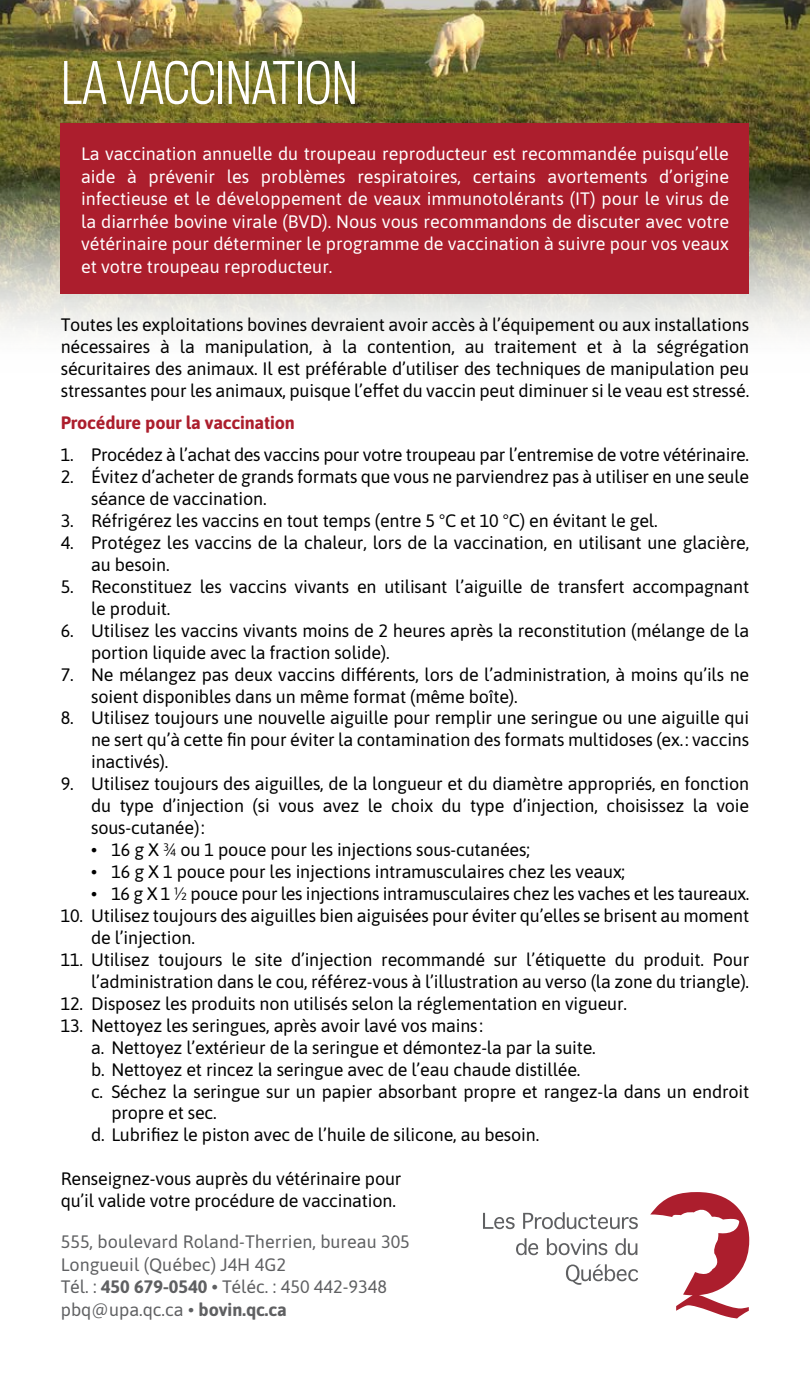
<style>
.page{position:relative;width:810px;height:1377px;background:#fff}
.page>*{position:absolute;margin:0;border:0;box-sizing:border-box;transform-origin:0 0}
.t1{font:300 54px "Titling Gothic FB Cond";color:#fff}
.t2{font:18px/22.1px "Asap";letter-spacing:-.01em;color:#000}
.t3{font:18px/22.5px "Asap";color:#fff;text-align:justify}
.t4{font:18px/22.5px "Asap";color:#5f6062}
.t5{font:700 18px "Asap";letter-spacing:-.01em;color:#ac1e2d}
.s1{font-weight:700}
</style>
<div class="page">
<img style="left:0;top:0;width:810px;height:332px">
<div style="left:61px;top:123px;width:688px;height:171px;background:#ac1e2d"></div>
<svg style="left:650px;top:1192px;width:99px;height:126px"></svg>
<svg style="left:483px;top:1213px;width:32px;height:16px"></svg>
<svg style="left:523px;top:1212px;width:115px;height:17px"></svg>
<svg style="left:516px;top:1238px;width:22px;height:17px"></svg>
<svg style="left:547px;top:1238px;width:60px;height:17px"></svg>
<svg style="left:615px;top:1238px;width:22px;height:17px"></svg>
<svg style="left:566px;top:1264px;width:72px;height:21px"></svg>
<h1 class="t1" style="left:61px;top:52px;width:299px">LA VACCINATION</h1>
<p class="t3" style="left:81px;top:142px;width:650px">La vaccination annuelle du troupeau reproducteur est recommandée puisqu’elle aide à prévenir les problèmes respiratoires, certains avortements d’origine infectieuse et le développement de veaux immunotolérants (IT) pour le virus de la diarrhée bovine virale (BVD). Nous vous recommandons de discuter avec votre vétérinaire pour déterminer le programme de vaccination à suivre pour vos veaux et votre troupeau reproducteur.</p>
<p class="t2" style="left:61px;top:313px;width:690px;text-align:justify">Toutes les exploitations bovines devraient avoir accès à l’équipement ou aux installations nécessaires à la manipulation, à la contention, au traitement et à la ségrégation sécuritaires des animaux. Il est préférable d’utiliser des techniques de manipulation peu stressantes pour les animaux, puisque l’effet du vaccin peut diminuer si le veau est stressé.</p>
<p class="t5" style="left:61px;top:410px;width:236px">Procédure pour la vaccination</p>
<p class="t2" style="left:61px;top:443px;width:690px">1. Procédez à l’achat des vaccins pour votre troupeau par l’entremise de votre vétérinaire.</p>
<p class="t2" style="left:91px;top:465px;width:660px;text-indent:-30px">2. Évitez d’acheter de grands formats que vous ne parviendrez pas à utiliser en une seule séance de vaccination.</p>
<p class="t2" style="left:61px;top:509px;width:598px">3. Réfrigérez les vaccins en tout temps (entre 5 °C et 10 °C) en évitant le gel.</p>
<p class="t2" style="left:91px;top:531px;width:660px;text-indent:-30px">4. Protégez les vaccins de la chaleur, lors de la vaccination, en utilisant une glacière, au besoin.</p>
<p class="t2" style="left:91px;top:575px;width:660px;text-indent:-30px">5. Reconstituez les vaccins vivants en utilisant l’aiguille de transfert accompagnant le produit.</p>
<p class="t2" style="left:91px;top:618px;width:660px;text-indent:-30px">6. Utilisez les vaccins vivants moins de 2 heures après la reconstitution (mélange de la portion liquide avec la fraction solide).</p>
<p class="t2" style="left:91px;top:662px;width:660px;text-indent:-30px">7. Ne mélangez pas deux vaccins différents, lors de l’administration, à moins qu’ils ne soient disponibles dans un même format (même boîte).</p>
<p class="t2" style="left:91px;top:706px;width:660px;text-align:justify;text-indent:-30px">8. Utilisez toujours une nouvelle aiguille pour remplir une seringue ou une aiguille qui ne sert qu’à cette fin pour éviter la contamination des formats multidoses (ex. : vaccins inactivés).</p>
<p class="t2" style="left:91px;top:772px;width:660px;text-align:justify;text-indent:-30px">9. Utilisez toujours des aiguilles, de la longueur et du diamètre appropriés, en fonction du type d’injection (si vous avez le choix du type d’injection, choisissez la voie sous-cutanée):</p>
<p class="t2" style="left:91px;top:838px;width:440px">• 16 g X ¾ ou 1 pouce pour les injections sous-cutanées;</p>
<p class="t2" style="left:91px;top:860px;width:536px">• 16 g X 1 pouce pour les injections intramusculaires chez les veaux;</p>
<p class="t2" style="left:91px;top:882px;width:660px">• 16 g X 1 ½ pouce pour les injections intramusculaires chez les vaches et les taureaux.</p>
<p class="t2" style="left:91px;top:904px;width:660px;text-indent:-30px">10. Utilisez toujours des aiguilles bien aiguisées pour éviter qu’elles se brisent au moment de l’injection.</p>
<p class="t2" style="left:61px;top:948px;width:690px;text-align:right">11. Utilisez toujours le site d’injection recommandé sur l’étiquette du produit. Pour l’administration dans le cou, référez-vous à l’illustration au verso (la zone du triangle).</p>
<p class="t2" style="left:61px;top:991px;width:568px">12. Disposez les produits non utilisés selon la réglementation en vigueur.</p>
<p class="t2" style="left:61px;top:1013px;width:424px">13. Nettoyez les seringues, après avoir lavé vos mains :</p>
<p class="t2" style="left:91px;top:1035px;width:506px">a. Nettoyez l’extérieur de la seringue et démontez-la par la suite.</p>
<p class="t2" style="left:91px;top:1057px;width:491px">b. Nettoyez et rincez la seringue avec de l’eau chaude distillée.</p>
<p class="t2" style="left:91px;top:1079px;width:660px">c. Séchez la seringue sur un papier absorbant propre et rangez-la dans un endroit</p>
<p class="t2" style="left:111px;top:1101px;width:107px">propre et sec.</p>
<p class="t2" style="left:91px;top:1123px;width:450px">d. Lubrifiez le piston avec de l’huile de silicone, au besoin.</p>
<p class="t2" style="left:61px;top:1167px;width:342px">Renseignez-vous auprès du vétérinaire pour qu’il valide votre procédure de vaccination.</p>
<p class="t4" style="left:61px;top:1230px;width:351px">555, boulevard Roland-Therrien, bureau 305<br>Longueuil (Québec) J4H 4G2<br>Tél. : <span class="s1">450 679-0540 •</span> Téléc. : 450 442-9348 pbq@upa.qc.ca • <span class="s1">bovin.qc.ca</span></p>
</div>
